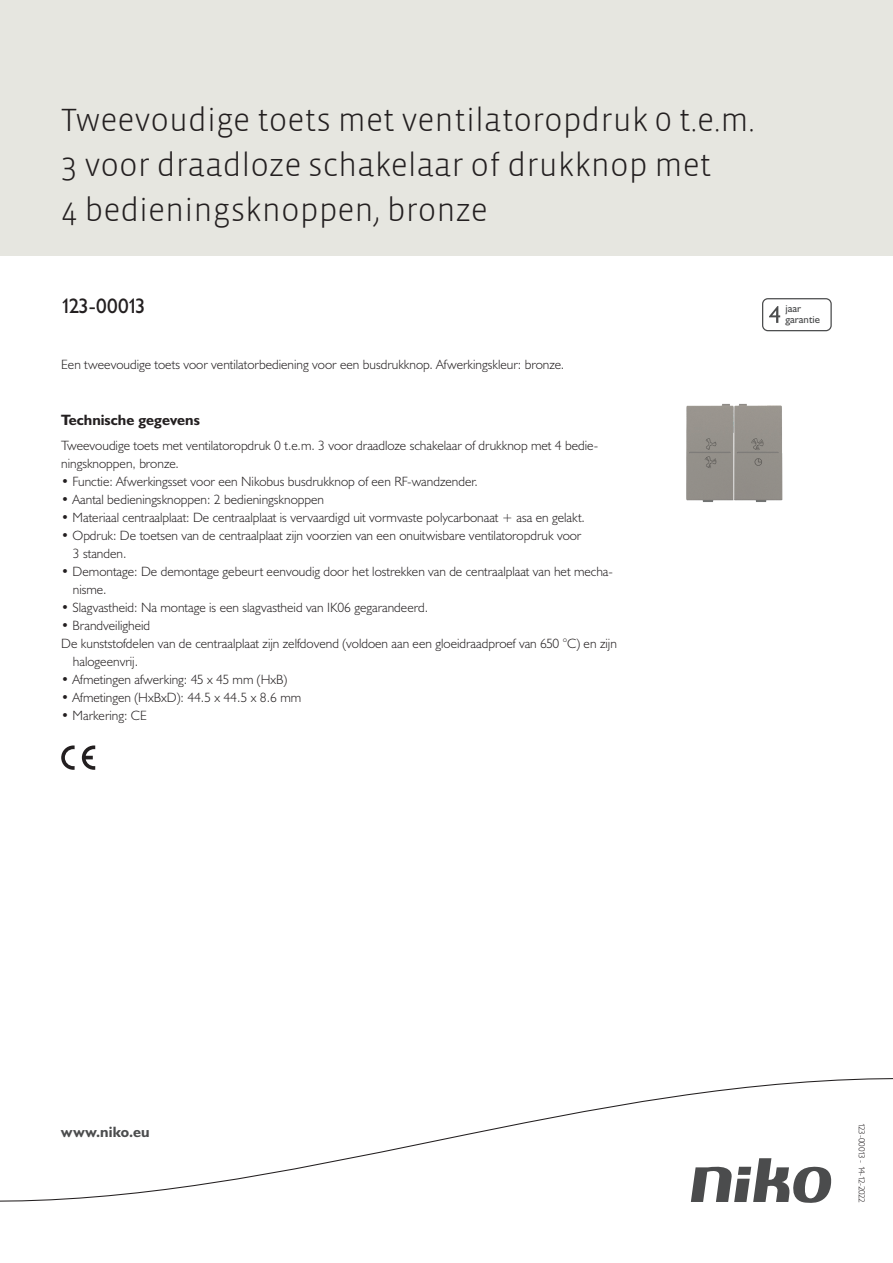
<style>
.page{position:relative;width:893px;height:1263px;background:#fff}
.page>*{position:absolute;margin:0;border:0;box-sizing:border-box;transform-origin:0 0}
.Title_datasheets{font:300 33px/45px "Vista Sans";color:#231f20}
.Article_number{font:21px "Humanist 521 BT";letter-spacing:-.045em;color:#231f20}
.Titles_parts{font:700 15px "Humanist 521 BT";color:#231f20}
.titel_afbeelding{font:700 15px "Humanist 521 BT";letter-spacing:.005em;color:#4b4c4d}
.USP_Bullets{font:300 13.5px/18px "Humanist 521 BT";color:#231f20}
.Platte_tekst_CAB{font:300 13.5px/18px "Humanist 521 BT";color:#231f20}
.t1{font:10.8px/10.8px "Humanist 521 BT";color:#4b4c4d}
.Revision{font:300 9px "Humanist 521 BT";letter-spacing:-.05em;color:#231f20}
</style>
<div class="page">
<div style="left:0;top:0;width:893px;height:255px;background:#e6e6e0"></div>
<svg style="left:82px;top:745px;width:13px;height:25px"></svg>
<svg style="left:61px;top:745px;width:14px;height:25px"></svg>
<svg style="left:762px;top:298px;width:70px;height:33px"></svg>
<svg style="left:0;top:1078px;width:893px;height:125px"></svg>
<img style="left:686px;top:403px;width:97px;height:99px">
<p class="Title_datasheets" style="left:61px;top:98px;width:695px">Tweevoudige toets met ventilatoropdruk 0 t.e.m.<br>3 voor draadloze schakelaar of drukknop met<br>4 bedieningsknoppen, bronze</p>
<p class="Article_number" style="left:61px;top:293px;width:86px">123-00013</p>
<p class="t1" style="left:785px;top:303px;width:36px">jaar garantie</p>
<p class="Platte_tekst_CAB" style="left:61px;top:355px;width:505px">Een tweevoudige toets voor ventilatorbediening voor een busdrukknop. Afwerkingskleur: bronze.</p>
<p class="Titles_parts" style="left:61px;top:411px;width:140px">Technische gegevens</p>
<p class="Platte_tekst_CAB" style="left:61px;top:436px;width:538px">Tweevoudige toets met ventilatoropdruk 0 t.e.m. 3 voor draadloze schakelaar of drukknop met 4 bedie&shy;ningsknoppen, bronze.</p>
<p class="USP_Bullets" style="left:61px;top:472px;width:418px">• Functie: Afwerkingsset voor een Nikobus busdrukknop of een RF-wandzender.</p>
<p class="USP_Bullets" style="left:61px;top:490px;width:264px">• Aantal bedieningsknoppen: 2 bedieningsknoppen</p>
<p class="USP_Bullets" style="left:61px;top:508px;width:525px">• Materiaal centraalplaat: De centraalplaat is vervaardigd uit vormvaste polycarbonaat + asa en gelakt.</p>
<p class="USP_Bullets" style="left:73px;top:526px;width:510px;text-indent:-12px">• Opdruk: De toetsen van de centraalplaat zijn voorzien van een onuitwisbare ventilatoropdruk voor<br>3 standen.</p>
<p class="USP_Bullets" style="left:73px;top:562px;width:541px;text-indent:-12px">• Demontage: De demontage gebeurt eenvoudig door het lostrekken van de centraalplaat van het mecha&shy;nisme.</p>
<p class="USP_Bullets" style="left:61px;top:598px;width:368px">• Slagvastheid: Na montage is een slagvastheid van IK06 gegarandeerd.</p>
<p class="USP_Bullets" style="left:61px;top:616px;width:91px">• Brandveiligheid</p>
<p class="USP_Bullets" style="left:73px;top:634px;width:545px;text-indent:-12px">De kunststofdelen van de centraalplaat zijn zelfdovend (voldoen aan een gloeidraadproef van 650 °C) en zijn halogeenvrij.</p>
<p class="USP_Bullets" style="left:61px;top:670px;width:228px">• Afmetingen afwerking: 45 x 45 mm (HxB)</p>
<p class="USP_Bullets" style="left:61px;top:688px;width:241px">• Afmetingen (HxBxD): 44.5 x 44.5 x 8.6 mm</p>
<p class="USP_Bullets" style="left:61px;top:706px;width:87px">• Markering: CE</p>
<p class="titel_afbeelding" style="left:61px;top:1122px;width:90px">www.niko.eu</p>
<p class="Revision" style="left:868px;top:1123px;width:81px;rotate:90deg">123-00013 - 14-12-2022</p>
</div>
